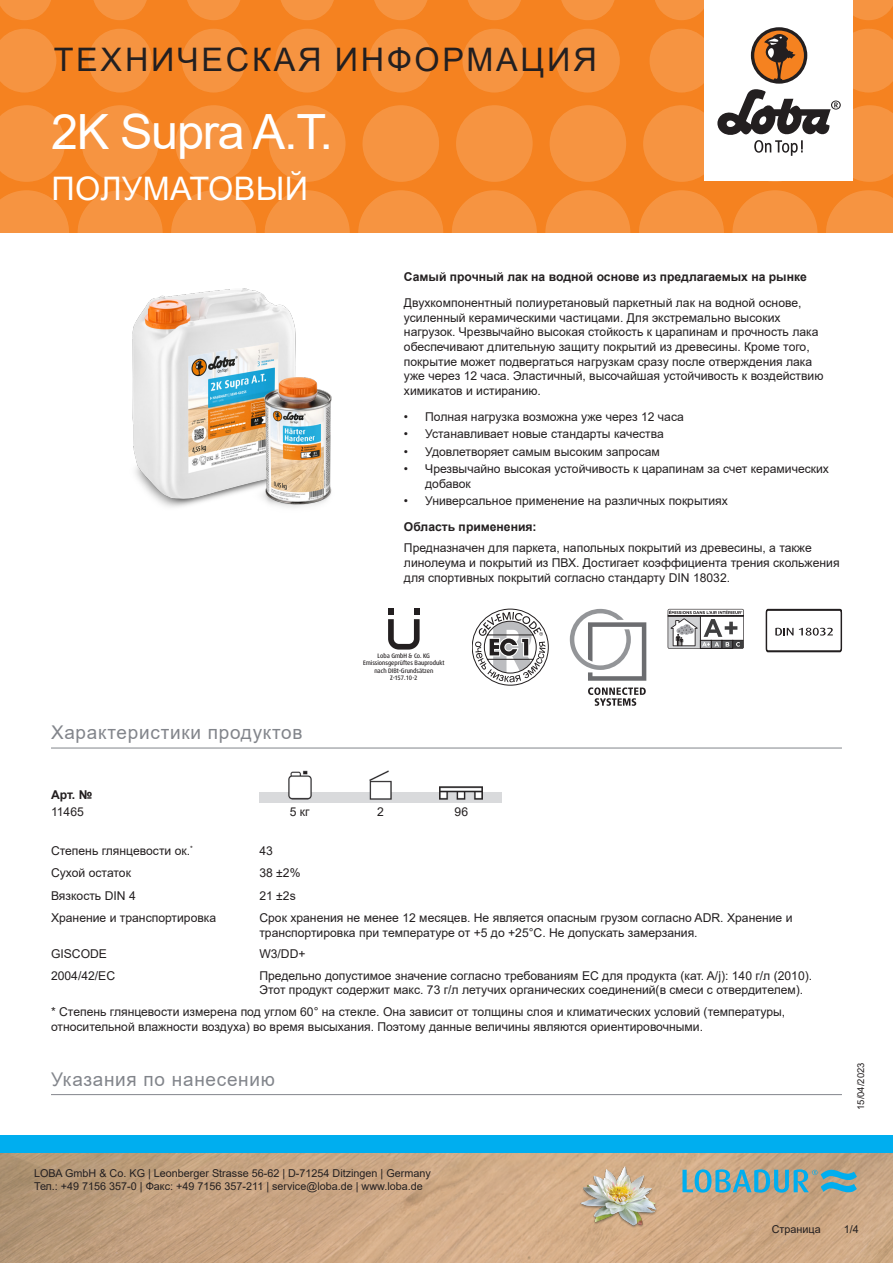
<style>
.page{position:relative;width:893px;height:1263px;background:#fff}
.page>*{position:absolute;margin:0;border:0;box-sizing:border-box;transform-origin:0 0}
.Produktname_Arial{font:48.6px "Arial";letter-spacing:-.025em;color:#fff}
.t1{font:32.4px "Arial";letter-spacing:.085em;color:#231f20}
.t2{font:32.4px "Arial";letter-spacing:.01em;color:#fff}
.Titel_grau_Arial{font:18.9px "Arial";letter-spacing:.04em;color:#82858b}
.Text_Arial{font:12.15px/14.5px "Arial";color:#231f20}
.Text_Bold_Arial{font:700 12.15px "Arial";color:#231f20}
.Text_zentriert_Arial{font:12.15px "Arial";color:#231f20}
.t3{font:10.8px/12.9px "Arial";color:#231f20}
.t4{font:9.45px "Arial";color:#231f20}
.DIBT{font:500 expanded 6.45px/7.5px "Dax Pro";color:#231f20;text-align:center;scale:.82 1}
</style>
<div class="page">
<div style="left:0;top:0;width:893px;height:233px;background:#f58220"></div>
<svg style="left:0;top:190px;width:69px;height:43px"></svg>
<svg style="left:78px;top:190px;width:85px;height:85px;fill:#f69441"></svg>
<svg style="left:171px;top:190px;width:85px;height:85px;fill:#f69441"></svg>
<svg style="left:265px;top:190px;width:85px;height:85px;fill:#f69441"></svg>
<svg style="left:358px;top:190px;width:85px;height:85px;fill:#f69441"></svg>
<svg style="left:545px;top:190px;width:85px;height:85px;fill:#f69441"></svg>
<svg style="left:452px;top:190px;width:85px;height:85px;fill:#f69441"></svg>
<svg style="left:732px;top:190px;width:85px;height:85px;fill:#f69441"></svg>
<svg style="left:639px;top:190px;width:85px;height:85px;fill:#f69441"></svg>
<svg style="left:826px;top:190px;width:67px;height:43px"></svg>
<svg style="left:0;top:105px;width:65px;height:77px"></svg>
<svg style="left:82px;top:105px;width:76px;height:77px"></svg>
<svg style="left:175px;top:105px;width:77px;height:77px"></svg>
<svg style="left:269px;top:105px;width:76px;height:77px"></svg>
<svg style="left:456px;top:105px;width:77px;height:77px"></svg>
<svg style="left:362px;top:105px;width:77px;height:77px"></svg>
<svg style="left:550px;top:105px;width:76px;height:77px"></svg>
<svg style="left:0;top:29px;width:56px;height:63px"></svg>
<svg style="left:182px;top:29px;width:64px;height:63px"></svg>
<svg style="left:88px;top:29px;width:64px;height:63px"></svg>
<svg style="left:275px;top:29px;width:64px;height:63px"></svg>
<svg style="left:462px;top:29px;width:64px;height:63px"></svg>
<svg style="left:369px;top:29px;width:64px;height:63px"></svg>
<svg style="left:556px;top:29px;width:64px;height:63px"></svg>
<svg style="left:0;top:0;width:51px;height:20px"></svg>
<svg style="left:187px;top:0;width:53px;height:20px"></svg>
<svg style="left:468px;top:0;width:53px;height:20px"></svg>
<svg style="left:655px;top:0;width:49px;height:20px"></svg>
<svg style="left:93px;top:0;width:54px;height:20px"></svg>
<svg style="left:374px;top:0;width:54px;height:20px"></svg>
<svg style="left:281px;top:0;width:53px;height:20px"></svg>
<svg style="left:561px;top:0;width:54px;height:20px"></svg>
<svg style="left:853px;top:0;width:40px;height:20px"></svg>
<img style="left:0;top:1152px;width:893px;height:111px">
<div style="left:0;top:1135px;width:893px;height:17px;background:#00aeef"></div>
<div style="left:704px;top:0;width:149px;height:181px;background:#fff"></div>
<svg style="left:643px;top:29px;width:250px;height:153px"></svg>
<img style="left:578px;top:1161px;width:82px;height:81px">
<svg style="left:682px;top:1169px;width:175px;height:24px;background:#75a8ae"></svg>
<hr style="left:51px;top:1094px;width:791px;height:1px;background:#82858b">
<hr style="left:51px;top:748px;width:791px;height:1px;background:#82858b">
<img style="left:288px;top:770px;width:195px;height:22px">
<img style="left:259px;top:792px;width:243px;height:11px">
<img style="left:106px;top:272px;width:226px;height:236px">
<svg style="left:388px;top:609px;width:32px;height:41px"></svg>
<svg style="left:472px;top:609px;width:77px;height:76px"></svg>
<svg style="left:588px;top:687px;width:58px;height:19px"></svg>
<svg style="left:570px;top:609px;width:76px;height:72px"></svg>
<svg style="left:668px;top:609px;width:76px;height:40px"></svg>
<svg style="left:766px;top:609px;width:76px;height:43px"></svg>
<h2 class="t1" style="left:54px;top:37px;width:544px">ТЕХНИЧЕСКАЯ ИНФОРМАЦИЯ</h2>
<p class="Produktname_Arial" style="left:51px;top:99px;width:283px">2K Supra A.T.</p>
<h2 class="t2" style="left:52px;top:166px;width:258px">ПОЛУМАТОВЫЙ</h2>
<p class="Titel_grau_Arial" style="left:51px;top:719px;width:253px">Характеристики продуктов</p>
<p class="Text_Bold_Arial" style="left:404px;top:268px;width:404px">Самый прочный лак на водной основе из предлагаемых на рынке</p>
<p class="Text_Arial" style="left:404px;top:296px;width:421px">Двухкомпонентный полиуретановый паркетный лак на водной основе, усиленный керамическими частицами. Для экстремально высоких нагрузок. Чрезвычайно высокая стойкость к царапинам и прочность лака обеспечивают длительную защиту покрытий из древесины. Кроме того, покрытие может подвергаться нагрузкам сразу после отверждения лака уже через 12 часа. Эластичный, высочайшая устойчивость к воздействию химикатов и истиранию.</p>
<p class="Text_Arial" style="left:404px;top:409px;width:281px">• Полная нагрузка возможна уже через 12 часа</p>
<p class="Text_Arial" style="left:404px;top:426px;width:261px">• Устанавливает новые стандарты качества</p>
<p class="Text_Arial" style="left:404px;top:444px;width:257px">• Удовлетворяет самым высоким запросам</p>
<p class="Text_Arial" style="left:425px;top:462px;width:405px;text-indent:-21px">• Чрезвычайно высокая устойчивость к царапинам за счет керамических добавок</p>
<p class="Text_Arial" style="left:404px;top:494px;width:325px">• Универсальное применение на различных покрытиях</p>
<p class="Text_Bold_Arial" style="left:404px;top:518px;width:134px">Область применения:</p>
<p class="Text_Arial" style="left:404px;top:541px;width:437px">Предназначен для паркета, напольных покрытий из древесины, а также линолеума и покрытий из ПВХ. Достигает коэффициента трения скольжения для спортивных покрытий согласно стандарту DIN 18032.</p>
<p class="DIBT" style="left:363px;top:652px;width:101px">Loba GmbH &amp; Co. KG<br>Emissionsgeprüftes Bauprodukt nach DIBt-Grundsätzen<br>Z-157.10-2</p>
<p class="Text_Bold_Arial" style="left:51px;top:786px;width:43px">Арт. №</p>
<p class="Text_Arial" style="left:51px;top:804px;width:34px">11465</p>
<p class="Text_zentriert_Arial" style="left:290px;top:803px;width:21px">5 кг</p>
<p class="Text_zentriert_Arial" style="left:377px;top:803px;width:8px">2</p>
<p class="Text_zentriert_Arial" style="left:455px;top:803px;width:15px">96</p>
<p class="Text_Arial" style="left:51px;top:843px;width:143px">Степень глянцевости ок.<sup>*</sup></p>
<p class="Text_Arial" style="left:259px;top:843px;width:15px">43</p>
<p class="Text_Arial" style="left:51px;top:866px;width:81px">Сухой остаток</p>
<p class="Text_Arial" style="left:259px;top:866px;width:43px">38 ±2%</p>
<p class="Text_Arial" style="left:51px;top:888px;width:86px">Вязкость DIN 4</p>
<p class="Text_Arial" style="left:259px;top:888px;width:38px">21 ±2s</p>
<p class="Text_Arial" style="left:51px;top:910px;width:167px">Хранение и транспортировка</p>
<p class="Text_Arial" style="left:259px;top:910px;width:535px">Срок хранения не менее 12 месяцев. Не является опасным грузом согласно ADR. Хранение и транспортировка при температуре от +5 до +25°C. Не допускать замерзания.</p>
<p class="Text_Arial" style="left:51px;top:946px;width:58px">GISCODE</p>
<p class="Text_Arial" style="left:259px;top:946px;width:48px">W3/DD+</p>
<p class="Text_Arial" style="left:51px;top:968px;width:66px">2004/42/ЕС</p>
<p class="Text_Arial" style="left:259px;top:968px;width:554px">Предельно допустимое значение согласно требованиям ЕС для продукта (кат. A/j): 140 г/л (2010).</p>
<p class="Text_Arial" style="left:259px;top:983px;width:545px">Этот продукт содержит макс. 73 г/л летучих органических соединений(в смеси с отвердителем).</p>
<p class="Text_Arial" style="left:51px;top:1004px;width:736px">* Степень глянцевости измерена под углом 60° на стекле. Она зависит от толщины слоя и климатических условий (температуры, относительной влажности воздуха) во время высыхания. Поэтому данные величины являются ориентировочными.</p>
<p class="Titel_grau_Arial" style="left:51px;top:1066px;width:225px">Указания по нанесению</p>
<p class="t3" style="left:34px;top:1167px;width:398px">LOBA GmbH &amp; Co. KG | Leonberger Strasse 56-62 | D-71254 Ditzingen | Germany<br>Тел.: +49 7156 357-0 | Факс: +49 7156 357-211 | service@loba.de | www.loba.de</p>
<p class="t4" style="left:854px;top:1110px;width:49px;rotate:-90deg">15/04/2023</p>
<p class="t3" style="left:772px;top:1222px;width:50px">Страница</p>
<p class="t3" style="left:844px;top:1222px;width:17px">1/4</p>
</div>
